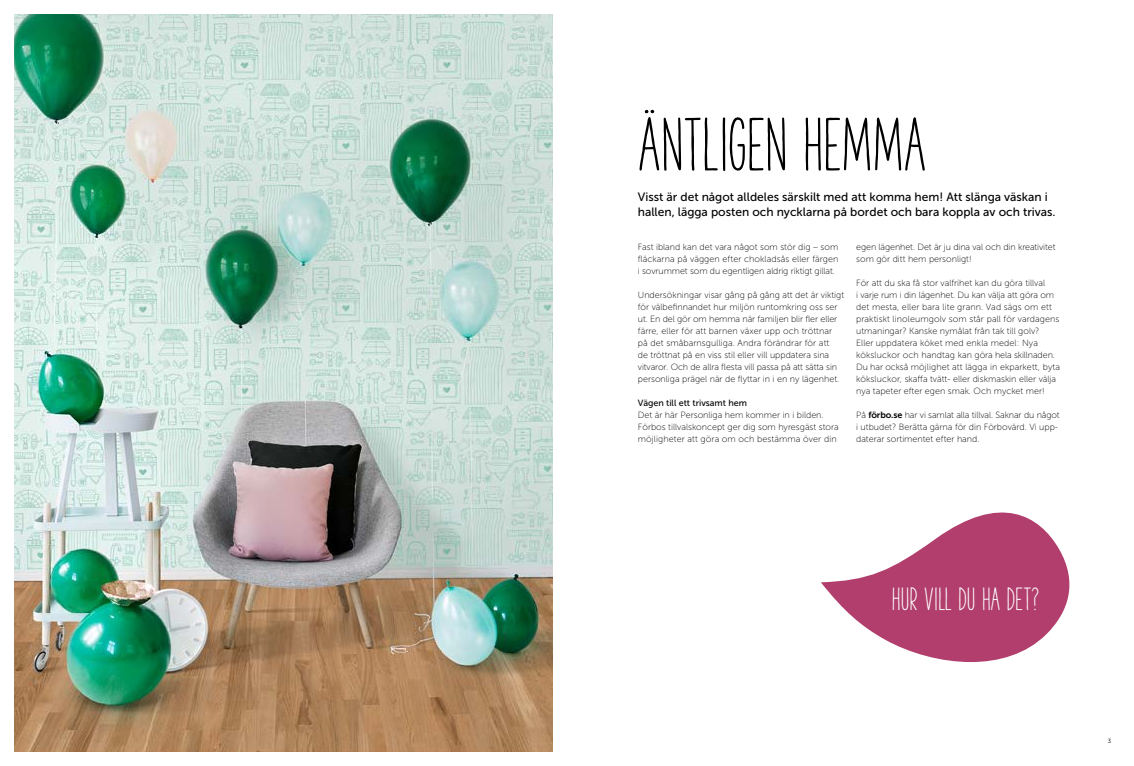
<style>
.page{position:relative;width:1134px;height:766px;background:#fff}
.page>*{position:absolute;margin:0;border:0;box-sizing:border-box;transform-origin:0 0}
.t1{font:700 70px "The Hand";color:#000}
.t2{font:700 30px "The Hand";color:#fff}
.t3{font:12px/15px "Museo Sans 500";color:#000}
.t4{font:9px/12px "Museo Sans 100";color:#000}
.t5{font:9px "Museo Sans 500";color:#000}
.t6{font:6px "Museo Sans 300";color:#000}
.s1{font-family:"Museo Sans 700"}
</style>
<div class="page">
<svg style="left:821px;top:512px;width:249px;height:150px;fill:#b13e6c"></svg>
<img style="left:14px;top:14px;width:539px;height:737px">
<h1 class="t1" style="left:638px;top:104px;width:289px">ÄNTLIGEN HEMMA</h1>
<h3 class="t3" style="left:638px;top:189px;width:419px">Visst är det något alldeles särskilt med att komma hem! Att slänga väskan i hallen, lägga posten och nycklarna på bordet och bara koppla av och trivas.</h3>
<p class="t4" style="left:638px;top:241px;width:202px;text-align:justify">Fast ibland kan det vara något som stör dig – som fläckarna på väggen efter chokladsås eller färgen i sovrummet som du egentligen aldrig riktigt gillat.</p>
<p class="t4" style="left:638px;top:289px;width:208px">Undersökningar visar gång på gång att det är viktigt för välbefinnandet hur miljön runtomkring oss ser ut. En del gör om hemma när familjen blir fler eller färre, eller för att barnen växer upp och tröttnar på det småbarnsgulliga. Andra förändrar för att<br>de tröttnat på en viss stil eller vill uppdatera sina vitvaror. Och de allra flesta vill passa på att sätta sin personliga prägel när de flyttar in i en ny lägenhet.</p>
<p class="t5" style="left:638px;top:398px;width:111px">Vägen till ett trivsamt hem</p>
<p class="t4" style="left:638px;top:409px;width:202px">Det är här Personliga hem kommer in i bilden.<br>Förbos tillvalskoncept ger dig som hyresgäst stora möjligheter att göra om och bestämma över din</p>
<p class="t4" style="left:856px;top:241px;width:201px">egen lägenhet. Det är ju dina val och din kreativitet som gör ditt hem personligt!</p>
<p class="t4" style="left:856px;top:277px;width:205px">För att du ska få stor valfrihet kan du göra tillval<br>i varje rum i din lägenhet. Du kan välja att göra om det mesta, eller bara lite grann. Vad sägs om ett praktiskt linoleumgolv som står pall för vardagens utmaningar? Kanske nymålat från tak till golv?<br>Eller uppdatera köket med enkla medel: Nya köksluckor och handtag kan göra hela skillnaden.<br>Du har också möjlighet att lägga in ekparkett, byta köksluckor, skaffa tvätt- eller diskmaskin eller välja nya tapeter efter egen smak. Och mycket mer!</p>
<p class="t4" style="left:856px;top:409px;width:205px">På <span class="s1">förbo.se</span> har vi samlat alla tillval. Saknar du något i utbudet? Berätta gärna för din Förbovärd. Vi upp&shy;daterar sortimentet efter hand.</p>
<h2 class="t2" style="left:892px;top:581px;width:149px">HUR VILL DU HA DET?</h2>
<p class="t6" style="left:1108px;top:737px;width:5px">3</p>
</div>
